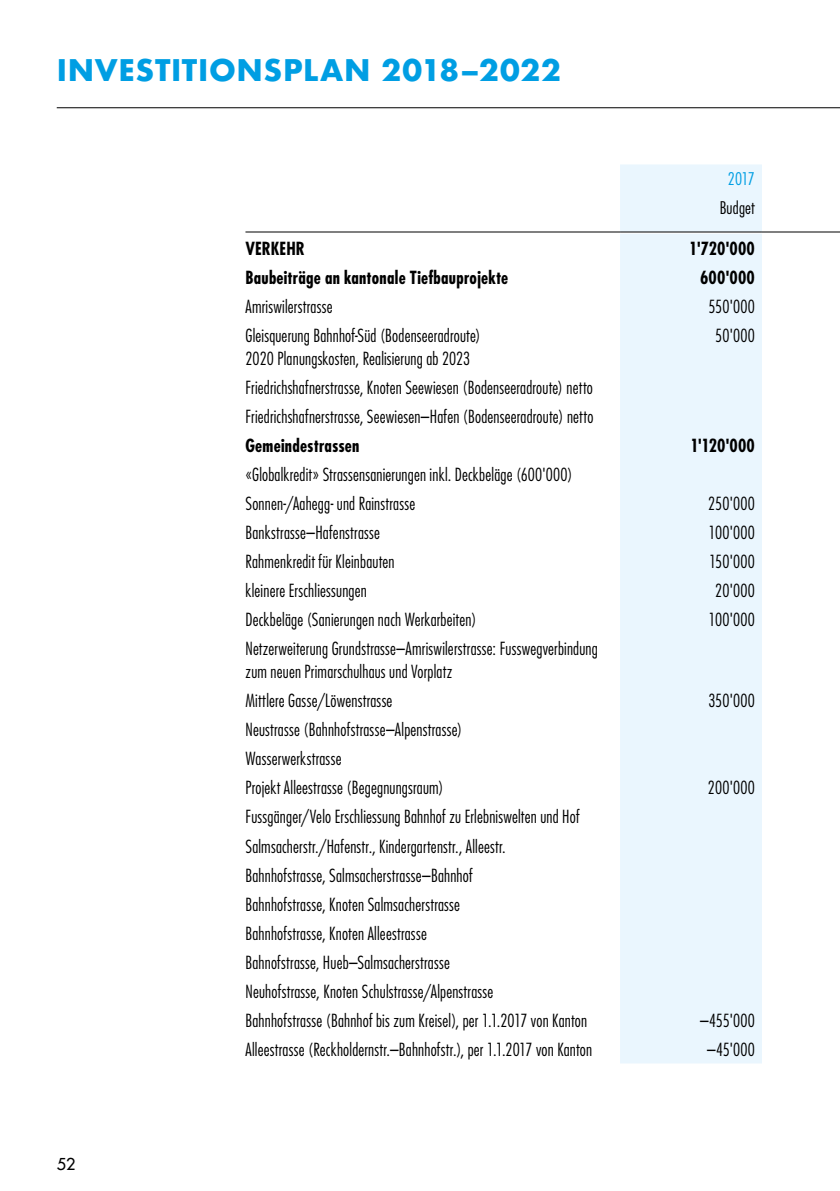
<style>
.page{position:relative;width:840px;height:1191px;background:#fff}
.page>*{position:absolute;margin:0;border:0;box-sizing:border-box;transform-origin:0 0}
.t1{font:700 29px "Futura";letter-spacing:.02em;color:#009ee3}
.t2{font:300 condensed 17.6px/29px "Futura";letter-spacing:.01em;color:#000}
.t3{font:700 condensed 17.6px "Futura";letter-spacing:.01em;color:#000}
.t4{font:300 condensed 17px "Futura";letter-spacing:.015em;color:#000}
.t5{font:300 condensed 17px "Futura";color:#009ee3}
.t6{font:16px "Futura";color:#000}
</style>
<div class="page">
<div style="left:620px;top:234px;width:141px;height:829px;background:#eaf6fe"></div>
<div style="left:619px;top:164px;width:142px;height:68px;background:#eaf6fe"></div>
<hr style="left:245px;top:232px;width:374px;height:1px;background:#000">
<hr style="left:619px;top:232px;width:142px;height:1px;background:#000">
<hr style="left:761px;top:232px;width:78px;height:1px;background:#000">
<hr style="left:57px;top:107px;width:782px;height:1px;background:#000">
<h1 class="t1" style="left:57px;top:49px;width:505px">INVESTITIONSPLAN 2018–2022</h1>
<p class="t5" style="left:727px;top:168px;width:28px">2017</p>
<p class="t4" style="left:719px;top:197px;width:37px">Budget</p>
<p class="t3" style="left:245px;top:237px;width:61px">VERKEHR</p>
<p class="t3" style="left:689px;top:237px;width:67px">1'720'000</p>
<p class="t3" style="left:245px;top:266px;width:264px">Baubeiträge an kantonale Tiefbauprojekte</p>
<p class="t3" style="left:699px;top:266px;width:56px">600'000</p>
<p class="t2" style="left:245px;top:291px;width:89px">Amriswilerstrasse</p>
<p class="t2" style="left:708px;top:291px;width:48px">550'000</p>
<p class="t2" style="left:245px;top:324px;width:236px;line-height:22.8px">Gleisquerung Bahnhof-Süd (Bodenseeradroute)<br>2020 Planungskosten, Realisierung ab 2023</p>
<p class="t2" style="left:714px;top:320px;width:41px">50'000</p>
<p class="t2" style="left:245px;top:372px;width:349px">Friedrichshafnerstrasse, Knoten Seewiesen (Bodenseeradroute) netto<br>Friedrichshafnerstrasse, Seewiesen–Hafen (Bodenseeradroute) netto</p>
<p class="t3" style="left:245px;top:433px;width:115px">Gemeindestrassen</p>
<p class="t3" style="left:690px;top:433px;width:66px">1'120'000</p>
<p class="t2" style="left:245px;top:459px;width:328px">«Globalkredit» Strassensanierungen inkl. Deckbeläge (600'000)<br>Sonnen-/Aahegg- und Rainstrasse</p>
<p class="t2" style="left:707px;top:488px;width:48px">250'000</p>
<p class="t2" style="left:245px;top:517px;width:136px">Bankstrasse–Hafenstrasse</p>
<p class="t2" style="left:708px;top:517px;width:48px">100'000</p>
<p class="t2" style="left:245px;top:546px;width:150px">Rahmenkredit für Kleinbauten</p>
<p class="t2" style="left:708px;top:546px;width:47px">150'000</p>
<p class="t2" style="left:245px;top:575px;width:123px">kleinere Erschliessungen</p>
<p class="t2" style="left:714px;top:575px;width:41px">20'000</p>
<p class="t2" style="left:245px;top:605px;width:232px">Deckbeläge (Sanierungen nach Werkarbeiten)</p>
<p class="t2" style="left:708px;top:605px;width:48px">100'000</p>
<p class="t2" style="left:245px;top:637px;width:354px;line-height:22.8px">Netzerweiterung Grundstrasse–Amriswilerstrasse: Fusswegverbindung zum neuen Primarschulhaus und Vorplatz</p>
<p class="t2" style="left:245px;top:685px;width:148px">Mittlere Gasse/Löwenstrasse</p>
<p class="t2" style="left:708px;top:685px;width:48px">350'000</p>
<p class="t2" style="left:245px;top:715px;width:218px">Neustrasse (Bahnhofstrasse–Alpenstrasse)<br>Wasserwerkstrasse<br>Projekt Alleestrasse (Begegnungsraum)</p>
<p class="t2" style="left:707px;top:773px;width:48px">200'000</p>
<p class="t2" style="left:245px;top:802px;width:343px">Fussgänger/Velo Erschliessung Bahnhof zu Erlebniswelten und Hof Salmsacherstr./Hafenstr., Kindergartenstr., Alleestr.<br>Bahnhofstrasse, Salmsacherstrasse–Bahnhof<br>Bahnhofstrasse, Knoten Salmsacherstrasse<br>Bahnhofstrasse, Knoten Alleestrasse<br>Bahnofstrasse, Hueb–Salmsacherstrasse<br>Neuhofstrasse, Knoten Schulstrasse/Alpenstrasse<br>Bahnhofstrasse (Bahnhof bis zum Kreisel), per 1.1.2017 von Kanton</p>
<p class="t2" style="left:700px;top:1005px;width:56px">–455'000</p>
<p class="t6" style="left:57px;top:1153px;width:20px">52</p>
<p class="t2" style="left:245px;top:1034px;width:348px">Alleestrasse (Reckholdernstr.–Bahnhofstr.), per 1.1.2017 von Kanton</p>
<p class="t2" style="left:706px;top:1034px;width:49px">–45'000</p>
</div>
